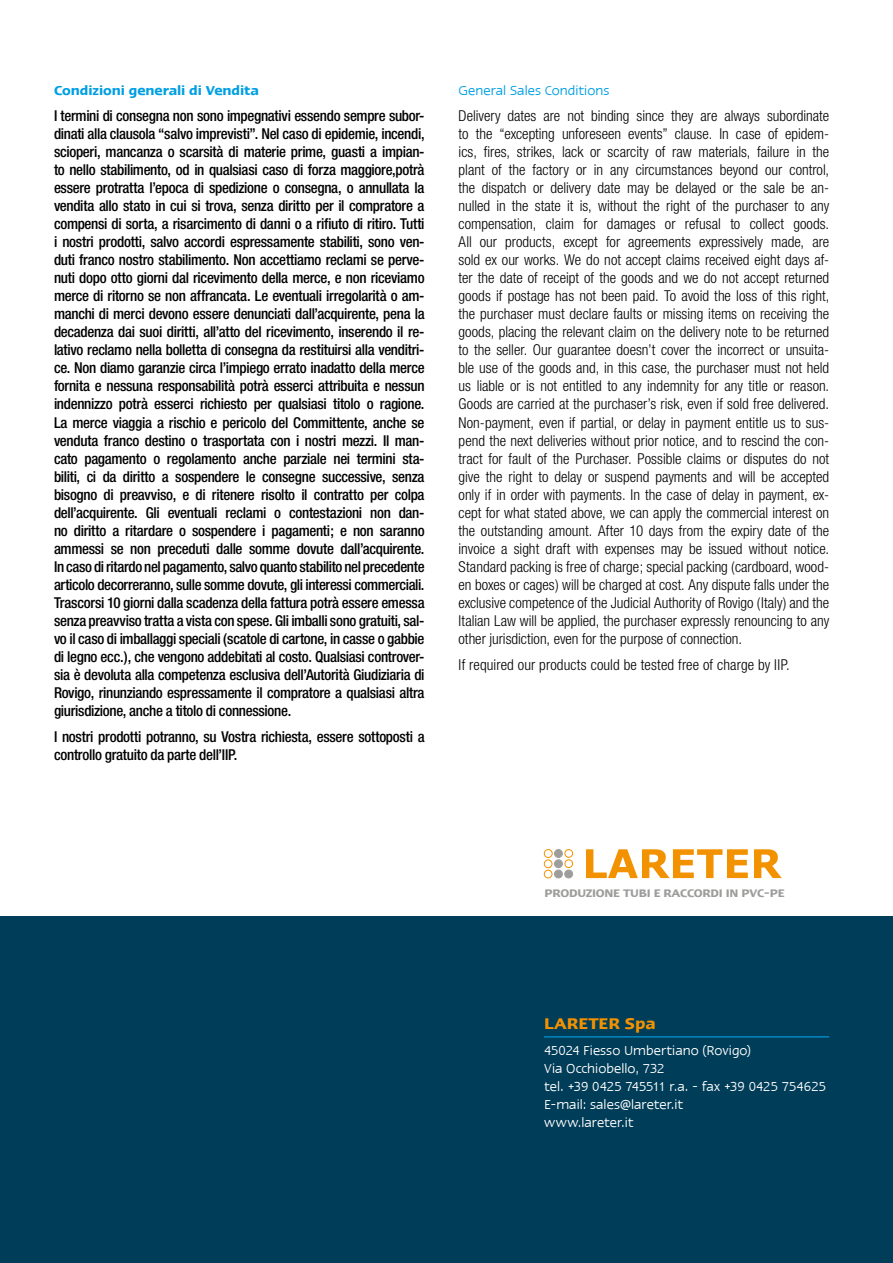
<style>
.page{position:relative;width:893px;height:1263px;background:#fff}
.page>*{position:absolute;margin:0;border:0;box-sizing:border-box;transform-origin:0 0}
.t1{font:600 18px "Linotype Ergo";letter-spacing:-.005em;color:#f39200}
.t2{font:500 condensed 15px/18px "Helvetica Neue";letter-spacing:-.02em;color:#000;text-align:justify}
.t3{font:300 condensed 15px/18px "Helvetica Neue";letter-spacing:.005em;color:#000;text-align:justify}
.t4{font:15px/18px "Linotype Ergo";color:#fff}
.t5{font:600 15px "Linotype Ergo";letter-spacing:-.01em;color:#009fe3}
.t6{font:15px "Linotype Ergo";letter-spacing:.005em;color:#009fe3}
.t7{font:600 12.75px "Linotype Ergo";letter-spacing:-.02em;color:#9d9d9c}
</style>
<div class="page">
<div style="left:0;top:916px;width:893px;height:347px;background:#003d58"></div>
<hr style="left:544px;top:1036px;width:285px;height:1px;background:#009fe3">
<svg style="left:586px;top:849px;width:162px;height:29px"></svg>
<svg style="left:754px;top:849px;width:28px;height:29px"></svg>
<svg style="left:544px;top:849px;width:29px;height:29px"></svg>
<div style="left:555px;top:870px;width:7px;height:8px;background:#9d9d9c;border-radius:50%"></div>
<div style="left:554px;top:870px;width:9px;height:8px;border:1px solid #9d9d9c;border-radius:50%"></div>
<div style="left:565px;top:870px;width:7px;height:8px;background:#9d9d9c;border-radius:50%"></div>
<div style="left:564px;top:870px;width:9px;height:8px;border:1px solid #9d9d9c;border-radius:50%"></div>
<p class="t5" style="left:54px;top:82px;width:207px">Condizioni generali di Vendita</p>
<p class="t2" style="left:54px;top:107px;width:372px">I termini di consegna non sono impegnativi essendo sempre subor&shy;dinati alla clausola “salvo imprevisti”. Nel caso di epidemie, incendi, scioperi, mancanza o scarsità di materie prime, guasti a impian&shy;to nello stabilimento, od in qualsiasi caso di forza maggiore,potrà essere protratta l’epoca di spedizione o consegna, o annullata la vendita allo stato in cui si trova, senza diritto per il compratore a compensi di sorta, a risarcimento di danni o a rifiuto di ritiro. Tutti i nostri prodotti, salvo accordi espressamente stabiliti, sono ven&shy;duti franco nostro stabilimento. Non accettiamo reclami se perve&shy;nuti dopo otto giorni dal ricevimento della merce, e non riceviamo merce di ritorno se non affrancata. Le eventuali irregolarità o am&shy;manchi di merci devono essere denunciati dall’acquirente, pena la decadenza dai suoi diritti, all’atto del ricevimento, inserendo il re&shy;lativo reclamo nella bolletta di consegna da restituirsi alla venditri&shy;ce. Non diamo garanzie circa l’impiego errato inadatto della merce fornita e nessuna responsabilità potrà esserci attribuita e nessun indennizzo potrà esserci richiesto per qualsiasi titolo o ragione.<br>La merce viaggia a rischio e pericolo del Committente, anche se venduta franco destino o trasportata con i nostri mezzi. Il man&shy;cato pagamento o regolamento anche parziale nei termini sta&shy;biliti, ci da diritto a sospendere le consegne successive, senza bisogno di preavviso, e di ritenere risolto il contratto per colpa dell’acquirente. Gli eventuali reclami o contestazioni non dan&shy;no diritto a ritardare o sospendere i pagamenti; e non saranno ammessi se non preceduti dalle somme dovute dall’acquirente.<br>In caso di ritardo nel pagamento, salvo quanto stabilito nel precedente articolo decorreranno, sulle somme dovute, gli interessi commerciali.<br>Trascorsi 10 giorni dalla scadenza della fattura potrà essere emessa senza preavviso tratta a vista con spese. Gli imballi sono gratuiti, sal&shy;vo il caso di imballaggi speciali (scatole di cartone, in casse o gabbie di legno ecc.), che vengono addebitati al costo. Qualsiasi controver&shy;sia è devoluta alla competenza esclusiva dell’Autorità Giudiziaria di Rovigo, rinunziando espressamente il compratore a qualsiasi altra giurisdizione, anche a titolo di connessione.</p>
<p class="t2" style="left:54px;top:727px;width:372px">I nostri prodotti potranno, su Vostra richiesta, essere sottoposti a controllo gratuito da parte dell’IIP.</p>
<p class="t6" style="left:459px;top:82px;width:152px">General Sales Conditions</p>
<p class="t3" style="left:459px;top:107px;width:372px">Delivery dates are not binding since they are always subordinate to the “excepting unforeseen events” clause. In case of epidem&shy;ics, fires, strikes, lack or scarcity of raw materials, failure in the plant of the factory or in any circumstances beyond our control, the dispatch or delivery date may be delayed or the sale be an&shy;nulled in the state it is, without the right of the purchaser to any compensation, claim for damages or refusal to collect goods.<br>All our products, except for agreements expressively made, are sold ex our works. We do not accept claims received eight days af&shy;ter the date of receipt of the goods and we do not accept returned goods if postage has not been paid. To avoid the loss of this right, the purchaser must declare faults or missing items on receiving the goods, placing the relevant claim on the delivery note to be returned to the seller. Our guarantee doesn’t cover the incorrect or unsuita&shy;ble use of the goods and, in this case, the purchaser must not held us liable or is not entitled to any indemnity for any title or reason.<br>Goods are carried at the purchaser’s risk, even if sold free delivered.<br>Non-payment, even if partial, or delay in payment entitle us to sus&shy;pend the next deliveries without prior notice, and to rescind the con&shy;tract for fault of the Purchaser. Possible claims or disputes do not give the right to delay or suspend payments and will be accepted only if in order with payments. In the case of delay in payment, ex&shy;cept for what stated above, we can apply the commercial interest on the outstanding amount. After 10 days from the expiry date of the invoice a sight draft with expenses may be issued without notice.<br>Standard packing is free of charge; special packing (cardboard, wood&shy;en boxes or cages) will be charged at cost. Any dispute falls under the exclusive competence of the Judicial Authority of Rovigo (Italy) and the Italian Law will be applied, the purchaser expressly renouncing to any other jurisdiction, even for the purpose of connection.</p>
<p class="t3" style="left:459px;top:656px;width:333px">If required our products could be tested free of charge by IIP.</p>
<p class="t7" style="left:545px;top:886px;width:242px">PRODUZIONE TUBI E RACCORDI IN PVC-PE</p>
<p class="t1" style="left:544px;top:1014px;width:113px">LARETER Spa</p>
<p class="t4" style="left:544px;top:1041px;width:284px">45024 Fiesso Umbertiano (Rovigo)<br>Via Occhiobello, 732<br>tel. +39 0425 745511 r.a. - fax +39 0425 754625<br>E-mail: sales@lareter.it<br>www.lareter.it</p>
</div>
